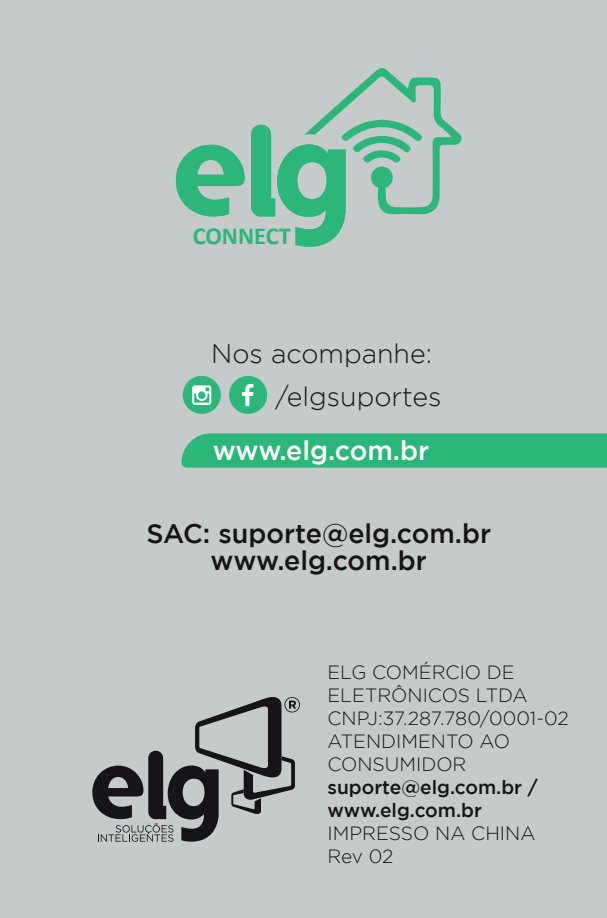
<style>
.page{position:relative;width:607px;height:918px;background:#fff}
.page>*{position:absolute;margin:0;border:0;box-sizing:border-box;transform-origin:0 0}
.t1{font:500 26.8px/26.8px "Gotham";color:#171419;text-align:center}
.t2{font:300 26.8px "Gotham";color:#171419}
.t3{font:500 26.8px "Gotham";color:#fff}
.t4{font:700 24.4px "Calibri";color:#2cb679}
.t5{font:300 19.2px/22.8px "Gotham";color:#171419}
.t6{font:500 19.2px/22.8px "Gotham";color:#171419}
</style>
<div class="page">
<div style="left:0;top:0;width:606px;height:918px;background:#c5caca"></div>
<svg style="left:176px;top:145px;width:68px;height:71px"></svg>
<svg style="left:320px;top:68px;width:142px;height:147px"></svg>
<svg style="left:251px;top:120px;width:172px;height:127px"></svg>
<div style="left:371px;top:167px;width:21px;height:21px;background:#2cb679;border-radius:50%"></div>
<div style="left:182px;top:376px;width:38px;height:38px;background:#2cb679;border-radius:50%"></div>
<svg style="left:192px;top:385px;width:19px;height:20px"></svg>
<svg style="left:194px;top:387px;width:15px;height:15px"></svg>
<div style="left:198px;top:391px;width:7px;height:8px;background:#2cb679;border-radius:50%"></div>
<div style="left:229px;top:376px;width:38px;height:38px;background:#2cb679;border-radius:50%"></div>
<svg style="left:181px;top:433px;width:425px;height:35px;background:#31b67b"></svg>
<svg style="left:242px;top:384px;width:11px;height:22px"></svg>
<svg style="left:92px;top:697px;width:208px;height:145px"></svg>
<p class="t4" style="left:192px;top:219px;width:100px">CONNECT</p>
<h1 class="t2" style="left:211px;top:338px;width:222px">Nos acompanhe:</h1>
<h1 class="t2" style="left:275px;top:382px;width:167px">/elgsuportes</h1>
<h1 class="t3" style="left:212px;top:435px;width:218px">www.elg.com.br</h1>
<h1 class="t1" style="left:146px;top:519px;width:346px">SAC: suporte@elg.com.br www.elg.com.br</h1>
<p class="t5" style="left:327px;top:661px;width:243px">ELG COMÉRCIO DE<br>ELETRÔNICOS LTDA<br>CNPJ:37.287.780/0001-02<br>ATENDIMENTO AO<br>CONSUMIDOR</p>
<p class="t6" style="left:327px;top:775px;width:212px">suporte@elg.com.br / www.elg.com.br</p>
<p class="t5" style="left:327px;top:821px;width:209px">IMPRESSO NA CHINA<br>Rev 02</p>
</div>
